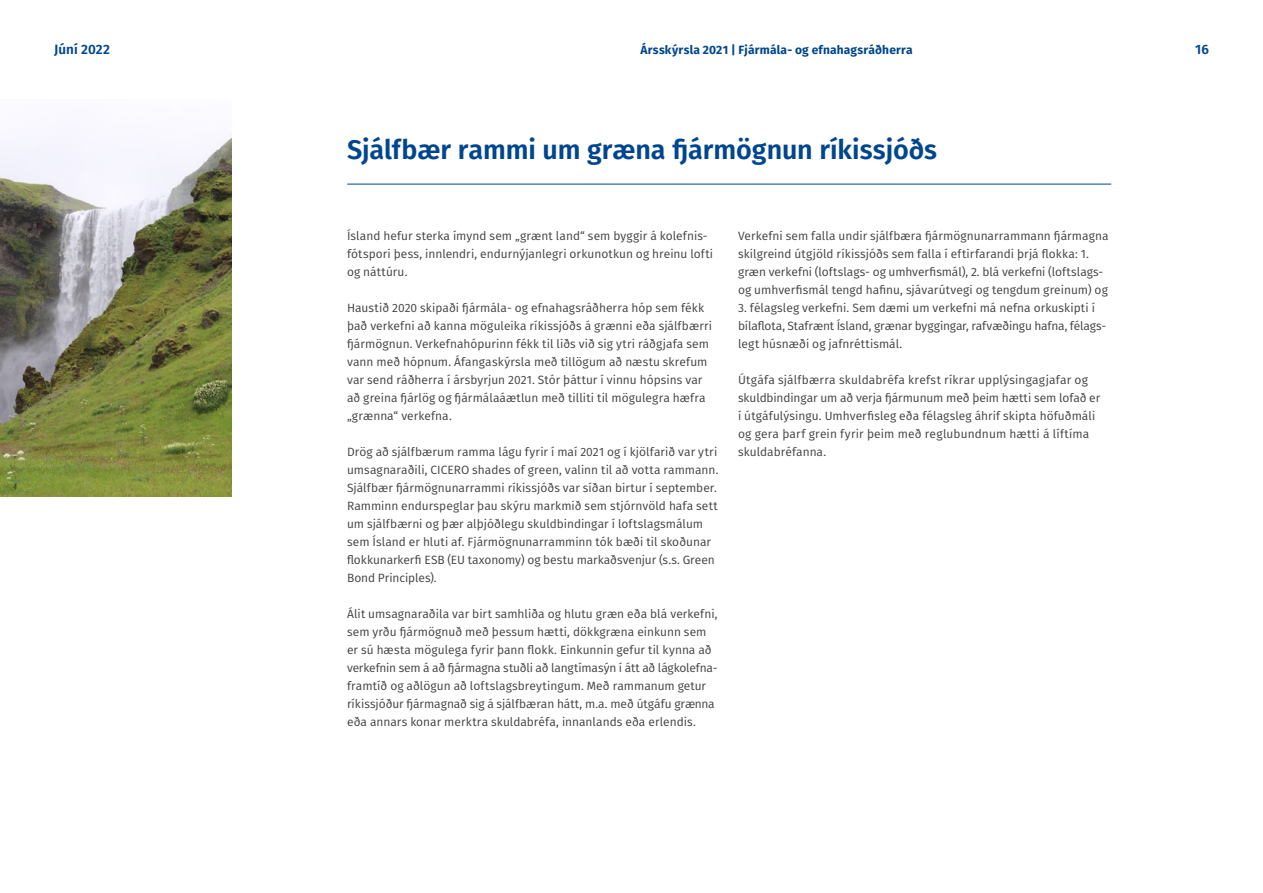
<style>
.page{position:relative;width:1263px;height:893px;background:#fff}
.page>*{position:absolute;margin:0;border:0;box-sizing:border-box;transform-origin:0 0}
.t1{font:600 27px "Fira GO";letter-spacing:-.005em;color:#00468e}
.t2{font:600 13.5px "Fira GO";letter-spacing:.005em;color:#00468e}
.t3{font:12px/18px "Fira GO";letter-spacing:.005em;color:#414042}
.t4{font:700 12px "Fira GO";letter-spacing:.015em;color:#00468e}
</style>
<div class="page">
<hr style="left:347px;top:184px;width:764px;height:1px;background:#00468e">
<img style="left:0;top:135px;width:231px;height:361px">
<p class="t2" style="left:54px;top:41px;width:57px">Júní 2022</p>
<p class="t4" style="left:640px;top:43px;width:274px">Ársskýrsla 2021 | Fjármála- og efnahagsráðherra</p>
<p class="t2" style="left:1195px;top:41px;width:15px">16</p>
<h1 class="t1" style="left:347px;top:134px;width:591px">Sjálfbær rammi um græna fjármögnun ríkissjóðs</h1>
<p class="t3" style="left:347px;top:227px;width:368px">Ísland hefur sterka ímynd sem „grænt land“ sem byggir á kolefnis&shy;fótspori þess, innlendri, endurnýjanlegri orkunotkun og hreinu lofti og náttúru.</p>
<p class="t3" style="left:347px;top:299px;width:367px">Haustið 2020 skipaði fjármála- og efnahagsráðherra hóp sem fékk það verkefni að kanna möguleika ríkissjóðs á grænni eða sjálfbærri fjármögnun. Verkefnahópurinn fékk til liðs við sig ytri ráðgjafa sem vann með hópnum. Áfangaskýrsla með tillögum að næstu skrefum var send ráðherra í ársbyrjun 2021. Stór þáttur í vinnu hópsins var að greina fjárlög og fjármálaáætlun með tilliti til mögulegra hæfra „grænna“ verkefna.</p>
<p class="t3" style="left:347px;top:443px;width:373px">Drög að sjálfbærum ramma lágu fyrir í maí 2021 og í kjölfarið var ytri umsagnaraðili, CICERO shades of green, valinn til að votta rammann.<br>Sjálfbær fjármögnunarrammi ríkissjóðs var síðan birtur í september.<br>Ramminn endurspeglar þau skýru markmið sem stjórnvöld hafa sett um sjálfbærni og þær alþjóðlegu skuldbindingar í loftslagsmálum sem Ísland er hluti af. Fjármögnunarramminn tók bæði til skoðunar flokkunarkerfi ESB (EU taxonomy) og bestu markaðsvenjur (s.s. Green Bond Principles).</p>
<p class="t3" style="left:347px;top:605px;width:372px">Álit umsagnaraðila var birt samhliða og hlutu græn eða blá verkefni, sem yrðu fjármögnuð með þessum hætti, dökkgræna einkunn sem er sú hæsta mögulega fyrir þann flokk. Einkunnin gefur til kynna að verkefnin sem á að fjármagna stuðli að langtímasýn í átt að lágkolefna&shy;framtíð og aðlögun að loftslagsbreytingum. Með rammanum getur ríkissjóður fjármagnað sig á sjálfbæran hátt, m.a. með útgáfu grænna eða annars konar merktra skuldabréfa, innanlands eða erlendis.</p>
<p class="t3" style="left:738px;top:227px;width:372px">Verkefni sem falla undir sjálfbæra fjármögnunarrammann fjármagna skilgreind útgjöld ríkissjóðs sem falla í eftirfarandi þrjá flokka: 1. græn verkefni (loftslags- og umhverfismál), 2. blá verkefni (loftslags&shy;og umhverfismál tengd hafinu, sjávarútvegi og tengdum greinum) og</p>
<p class="t3" style="left:738px;top:299px;width:370px">3. félagsleg verkefni. Sem dæmi um verkefni má nefna orkuskipti í bílaflota, Stafrænt Ísland, grænar byggingar, rafvæðingu hafna, félags&shy;legt húsnæði og jafnréttismál.</p>
<p class="t3" style="left:738px;top:371px;width:364px">Útgáfa sjálfbærra skuldabréfa krefst ríkrar upplýsingagjafar og skuldbindingar um að verja fjármunum með þeim hætti sem lofað er í útgáfulýsingu. Umhverfisleg eða félagsleg áhrif skipta höfuðmáli og gera þarf grein fyrir þeim með reglubundnum hætti á líftíma skuldabréfanna.</p>
</div>
